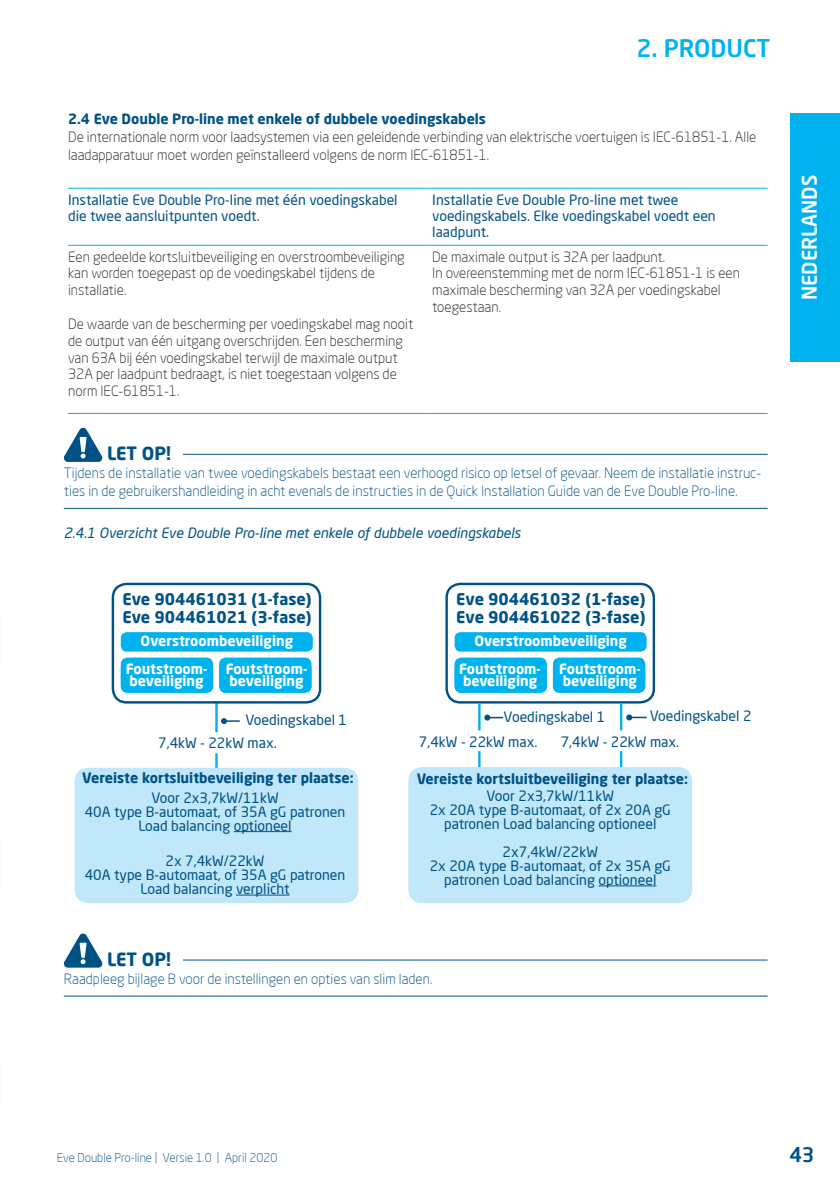
<style>
.page{position:relative;width:840px;height:1191px;background:#fff}
.page>*{position:absolute;margin:0;border:0;box-sizing:border-box;transform-origin:0 0}
.t1{font:500 24px "Neo Sans Pro";color:#00b3ef}
.t2{font:500 20px "Neo Sans Pro";color:#fff}
.t3{font:500 20px "Neo Sans Pro";color:#005285}
.t4{font:700 18px "Neo Sans Pro";color:#005285}
.t5{font:700 16px/18px "Neo Sans Pro";color:#005285}
.t6{font:300 14px/16.8px "Neo Sans Pro";color:#231f20}
.t7{font:14px/14px "Neo Sans Pro";color:#005285;text-align:center}
.t8{font:300 14px/18px "Neo Sans Pro";color:#005285}
.t9{font:700 14px/12px "Neo Sans Pro";color:#fff}
.t10{font:700 14px "Neo Sans Pro";color:#005285}
.t11{font:italic 14px "Neo Sans Pro";color:#005285}
.t12{font:300 12px "Neo Sans Pro";color:#005285}
</style>
<div class="page">
<div style="left:789px;top:113px;width:50px;height:248px;background:#00b3ef"></div>
<hr style="left:215px;top:753px;width:2px;height:33px;background:#00b3ef">
<hr style="left:215px;top:702px;width:2px;height:30px;background:#00b3ef">
<div style="left:75px;top:768px;width:283px;height:135px;background:#c0e7fa;border-radius:14px"></div>
<hr style="left:234px;top:831px;width:57px;height:1px;background:#005285">
<hr style="left:236px;top:894px;width:53px;height:1px;background:#005285">
<div style="left:112px;top:583px;width:209px;height:120px;border:2px solid #005285;border-radius:14px"></div>
<div style="left:121px;top:632px;width:191px;height:19px;background:#00b3ef;border-radius:6px"></div>
<div style="left:121px;top:657px;width:92px;height:36px;background:#00b3ef;border-radius:7px"></div>
<div style="left:219px;top:657px;width:92px;height:36px;background:#00b3ef;border-radius:7px"></div>
<div style="left:445px;top:583px;width:209px;height:120px;border:2px solid #005285;border-radius:14px"></div>
<div style="left:454px;top:632px;width:192px;height:19px;background:#00b3ef;border-radius:6px"></div>
<div style="left:454px;top:657px;width:92px;height:36px;background:#00b3ef;border-radius:7px"></div>
<div style="left:552px;top:657px;width:93px;height:36px;background:#00b3ef;border-radius:7px"></div>
<hr style="left:478px;top:751px;width:2px;height:33px;background:#00b3ef">
<hr style="left:619px;top:751px;width:3px;height:33px;background:#00b3ef">
<hr style="left:478px;top:703px;width:2px;height:27px;background:#00b3ef">
<hr style="left:619px;top:703px;width:3px;height:27px;background:#00b3ef">
<div style="left:408px;top:767px;width:283px;height:136px;background:#c0e7fa;border-radius:14px"></div>
<hr style="left:598px;top:885px;width:58px;height:1px;background:#005285">
<svg style="left:484px;top:714px;width:19px;height:6px"></svg>
<svg style="left:221px;top:718px;width:18px;height:6px"></svg>
<svg style="left:626px;top:714px;width:20px;height:6px"></svg>
<hr style="left:68px;top:188px;width:356px;height:1px;background:#00b3ef">
<hr style="left:424px;top:188px;width:343px;height:1px;background:#00b3ef">
<hr style="left:68px;top:245px;width:356px;height:1px;background:#00b3ef">
<hr style="left:424px;top:245px;width:343px;height:1px;background:#00b3ef">
<hr style="left:68px;top:413px;width:356px;height:1px;background:#00b3ef">
<hr style="left:424px;top:413px;width:343px;height:1px;background:#00b3ef">
<hr style="left:183px;top:454px;width:584px;height:1px;background:#005285">
<hr style="left:64px;top:508px;width:703px;height:1px;background:#005285">
<svg style="left:63px;top:427px;width:40px;height:35px"></svg>
<hr style="left:183px;top:959px;width:584px;height:1px;background:#005285">
<hr style="left:64px;top:995px;width:703px;height:1px;background:#005285">
<svg style="left:63px;top:933px;width:40px;height:34px"></svg>
<h1 class="t1" style="left:636px;top:33px;width:135px">2. PRODUCT</h1>
<p class="t10" style="left:68px;top:110px;width:419px">2.4 Eve Double Pro-line met enkele of dubbele voedingskabels</p>
<p class="t6" style="left:68px;top:128px;width:689px;line-height:18px">De internationale norm voor laadsystemen via een geleidende verbinding van elektrische voertuigen is IEC-61851-1. Alle laadapparatuur moet worden geïnstalleerd volgens de norm IEC-61851-1.</p>
<p class="t7" style="left:68px;top:191px;width:331px;line-height:16px;text-align:left">Installatie Eve Double Pro-line met één voedingskabel die twee aansluitpunten voedt.</p>
<p class="t7" style="left:432px;top:191px;width:285px;line-height:16px;text-align:left">Installatie Eve Double Pro-line met twee voedingskabels. Elke voedingskabel voedt een laadpunt.</p>
<p class="t6" style="left:68px;top:248px;width:338px">Een gedeelde kortsluitbeveiliging en overstroombeveiliging kan worden toegepast op de voedingskabel tijdens de installatie.</p>
<p class="t6" style="left:68px;top:315px;width:346px">De waarde van de bescherming per voedingskabel mag nooit de output van één uitgang overschrijden. Een bescherming van 63A bij één voedingskabel terwijl de maximale output 32A per laadpunt bedraagt, is niet toegestaan volgens de norm IEC-61851-1.</p>
<p class="t6" style="left:432px;top:248px;width:309px">De maximale output is 32A per laadpunt.<br>In overeenstemming met de norm IEC-61851-1 is een maximale bescherming van 32A per voedingskabel toegestaan.</p>
<p class="t4" style="left:107px;top:442px;width:65px">LET OP!</p>
<p class="t8" style="left:64px;top:464px;width:698px">Tijdens de installatie van twee voedingskabels bestaat een verhoogd risico op letsel of gevaar. Neem de installatie instruc&shy;ties in de gebruikershandleiding in acht evenals de instructies in de Quick Installation Guide van de Eve Double Pro-line.</p>
<p class="t11" style="left:64px;top:524px;width:458px">2.4.1 Overzicht Eve Double Pro-line met enkele of dubbele voedingskabels</p>
<p class="t5" style="left:122px;top:589px;width:190px">Eve 904461031 (1-fase)<br>Eve 904461021 (3-fase)</p>
<p class="t9" style="left:128px;top:628px;width:167px;line-height:25.8px;text-indent:13px">Overstroombeveiliging<br>Foutstroom-</p>
<p class="t9" style="left:131px;top:675px;width:76px">beveiliging</p>
<p class="t9" style="left:126px;top:662px;width:83px">Foutstroom&shy;beveiliging</p>
<p class="t9" style="left:226px;top:660px;width:83px;line-height:14px">Foutstroom&shy;beveiliging</p>
<p class="t5" style="left:456px;top:589px;width:190px">Eve 904461032 (1-fase)<br>Eve 904461022 (3-fase)</p>
<p class="t9" style="left:461px;top:628px;width:167px;line-height:25.8px;text-indent:13px">Overstroombeveiliging<br>Foutstroom-</p>
<p class="t9" style="left:465px;top:675px;width:76px">beveiliging</p>
<p class="t9" style="left:559px;top:661px;width:83px">Foutstroom-</p>
<p class="t9" style="left:459px;top:662px;width:83px">Foutstroom&shy;beveiliging</p>
<p class="t9" style="left:559px;top:662px;width:83px">Foutstroom&shy;beveiliging</p>
<p class="t7" style="left:245px;top:712px;width:103px">Voedingskabel 1</p>
<p class="t7" style="left:503px;top:709px;width:103px">Voedingskabel 1</p>
<p class="t7" style="left:649px;top:708px;width:103px">Voedingskabel 2</p>
<p class="t7" style="left:158px;top:735px;width:120px">7,4kW - 22kW max.</p>
<p class="t10" style="left:82px;top:769px;width:273px">Vereiste kortsluitbeveiliging ter plaatse:</p>
<p class="t7" style="left:85px;top:790px;width:262px">Voor 2x3,7kW/11kW<br>40A type B-automaat, of 35A gG patronen<br>Load balancing optioneel</p>
<p class="t7" style="left:85px;top:854px;width:262px">2x 7,4kW/22kW<br>40A type B-automaat, of 35A gG patronen<br>Load balancing verplicht</p>
<p class="t7" style="left:418px;top:734px;width:120px">7,4kW - 22kW max.</p>
<p class="t7" style="left:560px;top:734px;width:120px">7,4kW - 22kW max.</p>
<p class="t10" style="left:416px;top:770px;width:273px">Vereiste kortsluitbeveiliging ter plaatse:</p>
<p class="t7" style="left:429px;top:788px;width:242px">Voor 2x3,7kW/11kW<br>2x 20A type B-automaat, of 2x 20A gG patronen Load balancing optioneel</p>
<p class="t7" style="left:429px;top:844px;width:242px">2x7,4kW/22kW<br>2x 20A type B-automaat, of 2x 35A gG patronen Load balancing optioneel</p>
<p class="t4" style="left:107px;top:948px;width:65px">LET OP!</p>
<p class="t8" style="left:64px;top:970px;width:370px">Raadpleeg bijlage B voor de instellingen en opties van slim laden.</p>
<h2 class="t2" style="left:796px;top:300px;width:127px;rotate:-90deg">NEDERLANDS</h2>
<p class="t12" style="left:57px;top:1149px;width:222px">Eve Double Pro-line | Versie 1.0 | April 2020</p>
<h2 class="t3" style="left:788px;top:1141px;width:27px">43</h2>
</div>
